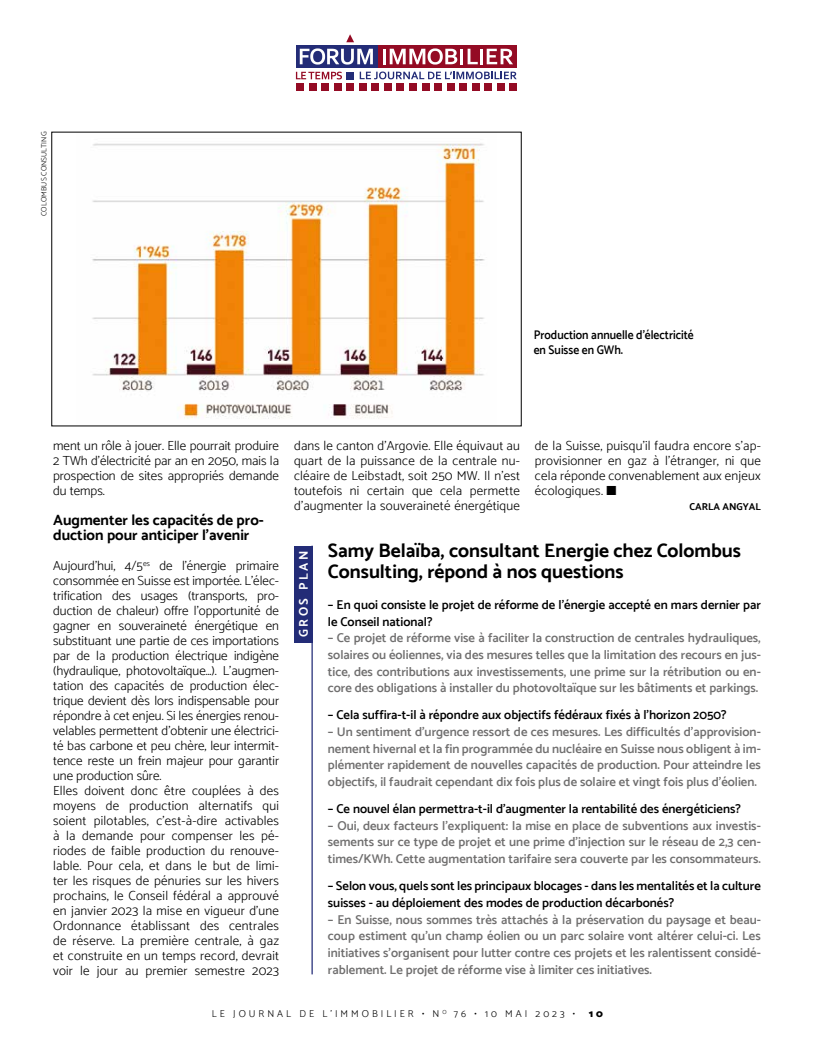
<style>
.page{position:relative;width:815px;height:1063px;background:#fff}
.page>*{position:absolute;margin:0;border:0;box-sizing:border-box;transform-origin:0 0}
.t1{font:700 19.38px/21.2px "Catamaran";color:#000}
.t2{font:700 15px/15px "Catamaran";color:#000}
.t3{font:300 13.12px/15px "Catamaran";color:#000;text-align:justify}
.t4{font:600 12.75px/16.6px "Catamaran";color:#706f6f;text-align:justify}
.t5{font:600 12.75px/16.6px "Catamaran";color:#000}
.t6{font:600 12.5px/15px "Catamaran";color:#000;scale:.92 1}
.t7{font:700 12.5px "Catamaran";letter-spacing:.2em;color:#fff}
.t8{font:300 10px "Catamaran";letter-spacing:.3em;color:#000}
.t9{font:700 10px "Catamaran";color:#000}
.t10{font:900 10px "Catamaran";color:#000}
.t11{font:300 7.5px "Catamaran";letter-spacing:.01em;color:#000}
</style>
<div class="page">
<div style="left:294px;top:546px;width:18px;height:97px;background:#232c77"></div>
<hr style="left:311px;top:546px;width:2px;height:428px;background:#232c77">
<img style="left:92px;top:143px;width:393px;height:276px">
<svg style="left:296px;top:72px;width:46px;height:7px"></svg>
<svg style="left:360px;top:72px;width:157px;height:7px"></svg>
<div style="left:296px;top:46px;width:82px;height:22px;background:#232c77"></div>
<div style="left:378px;top:46px;width:139px;height:22px;background:#940b24"></div>
<svg style="left:300px;top:48px;width:73px;height:17px"></svg>
<hr style="left:383px;top:49px;width:3px;height:15px;background:#fff">
<svg style="left:390px;top:48px;width:67px;height:17px"></svg>
<hr style="left:460px;top:49px;width:3px;height:15px;background:#fff">
<svg style="left:468px;top:49px;width:10px;height:15px"></svg>
<hr style="left:480px;top:49px;width:3px;height:15px;background:#fff">
<svg style="left:487px;top:49px;width:26px;height:15px"></svg>
<div style="left:296px;top:83px;width:8px;height:8px;background:#940b24"></div>
<div style="left:309px;top:83px;width:7px;height:8px;background:#940b24"></div>
<div style="left:321px;top:83px;width:8px;height:8px;background:#940b24"></div>
<div style="left:334px;top:83px;width:8px;height:8px;background:#940b24"></div>
<div style="left:346px;top:83px;width:8px;height:8px;background:#940b24"></div>
<div style="left:346px;top:72px;width:8px;height:8px;background:#232c77"></div>
<svg style="left:346px;top:34px;width:8px;height:8px"></svg>
<div style="left:359px;top:83px;width:8px;height:8px;background:#940b24"></div>
<div style="left:371px;top:83px;width:8px;height:8px;background:#940b24"></div>
<div style="left:384px;top:83px;width:8px;height:8px;background:#940b24"></div>
<div style="left:396px;top:83px;width:8px;height:8px;background:#940b24"></div>
<div style="left:409px;top:83px;width:8px;height:8px;background:#940b24"></div>
<div style="left:422px;top:83px;width:7px;height:8px;background:#940b24"></div>
<div style="left:434px;top:83px;width:8px;height:8px;background:#940b24"></div>
<div style="left:447px;top:83px;width:8px;height:8px;background:#940b24"></div>
<div style="left:459px;top:83px;width:8px;height:8px;background:#940b24"></div>
<div style="left:472px;top:83px;width:8px;height:8px;background:#940b24"></div>
<div style="left:484px;top:83px;width:8px;height:8px;background:#940b24"></div>
<div style="left:497px;top:83px;width:8px;height:8px;background:#940b24"></div>
<div style="left:509px;top:83px;width:8px;height:8px;background:#940b24"></div>
<p class="t11" style="left:40px;top:216px;width:86px;rotate:-90deg">COLOMBUS CONSULTING</p>
<p class="t6" style="left:534px;top:327px;width:175px">Production annuelle d’électricité en Suisse en GWh.</p>
<p class="t3" style="left:53px;top:438px;width:227px">ment un rôle à jouer. Elle pourrait produire 2 TWh d’électricité par an en 2050, mais la prospection de sites appropriés demande du temps.</p>
<p class="t2" style="left:53px;top:512px;width:212px">Augmenter les capacités de pro&shy;duction pour anticiper l’avenir</p>
<p class="t3" style="left:53px;top:558px;width:227px;text-align:left">Aujourd’hui, 4/5<sup>es</sup> de l’énergie primaire consommée en Suisse est importée. L’élec&shy;trification des usages (transports, pro&shy;duction de chaleur) offre l’opportunité de gagner en souveraineté énergétique en substituant une partie de ces importations par de la production électrique indigène (hydraulique, photovoltaïque…). L’augmen&shy;tation des capacités de production élec&shy;trique devient dès lors indispensable pour répondre à cet enjeu. Si les énergies renou&shy;velables permettent d’obtenir une électrici&shy;té bas carbone et peu chère, leur intermit&shy;tence reste un frein majeur pour garantir une production sûre.<br>Elles doivent donc être couplées à des moyens de production alternatifs qui soient pilotables, c’est-à-dire activables à la demande pour compenser les pé&shy;riodes de faible production du renouve&shy;lable. Pour cela, et dans le but de limi&shy;ter les risques de pénuries sur les hivers prochains, le Conseil fédéral a approuvé en janvier 2023 la mise en vigueur d’une Ordonnance établissant des centrales de réserve. La première centrale, à gaz et construite en un temps record, devrait voir le jour au premier semestre 2023</p>
<p class="t3" style="left:294px;top:438px;width:227px">dans le canton d’Argovie. Elle équivaut au quart de la puissance de la centrale nu&shy;cléaire de Leibstadt, soit 250 MW. Il n’est toutefois ni certain que cela permette d’augmenter la souveraineté énergétique</p>
<p class="t3" style="left:535px;top:438px;width:227px">de la Suisse, puisqu’il faudra encore s’ap&shy;provisionner en gaz à l’étranger, ni que cela réponde convenablement aux enjeux écologiques. ■</p>
<p class="t9" style="left:690px;top:501px;width:73px">CARLA ANGYAL</p>
<h1 class="t1" style="left:328px;top:540px;width:415px">Samy Belaïba, consultant Energie chez Colombus<br>Consulting, répond à nos questions</h1>
<p class="t5" style="left:328px;top:596px;width:434px">– En quoi consiste le projet de réforme de l’énergie accepté en mars dernier par le Conseil national?</p>
<p class="t4" style="left:328px;top:630px;width:434px">– Ce projet de réforme vise à faciliter la construction de centrales hydrauliques, solaires ou éoliennes, via des mesures telles que la limitation des recours en jus&shy;tice, des contributions aux investissements, une prime sur la rétribution ou en&shy;core des obligations à installer du photovoltaïque sur les bâtiments et parkings.</p>
<p class="t5" style="left:328px;top:707px;width:400px">– Cela suffira-t-il à répondre aux objectifs fédéraux fixés à l’horizon 2050?</p>
<p class="t4" style="left:328px;top:723px;width:434px">– Un sentiment d’urgence ressort de ces mesures. Les difficultés d’approvision&shy;nement hivernal et la fin programmée du nucléaire en Suisse nous obligent à im&shy;plémenter rapidement de nouvelles capacités de production. Pour atteindre les objectifs, il faudrait cependant dix fois plus de solaire et vingt fois plus d’éolien.</p>
<p class="t5" style="left:328px;top:801px;width:414px">– Ce nouvel élan permettra-t-il d’augmenter la rentabilité des énergéticiens?</p>
<p class="t4" style="left:328px;top:817px;width:434px">– Oui, deux facteurs l’expliquent: la mise en place de subventions aux investis&shy;sements sur ce type de projet et une prime d’injection sur le réseau de 2,3 cen&shy;times/KWh. Cette augmentation tarifaire sera couverte par les consommateurs.</p>
<p class="t5" style="left:328px;top:878px;width:434px">– Selon vous, quels sont les principaux blocages - dans les mentalités et la culture suisses - au déploiement des modes de production décarbonés?</p>
<p class="t4" style="left:328px;top:911px;width:434px">– En Suisse, nous sommes très attachés à la préservation du paysage et beau&shy;coup estiment qu’un champ éolien ou un parc solaire vont altérer celui-ci. Les initiatives s’organisent pour lutter contre ces projets et les ralentissent considé&shy;rablement. Le projet de réforme vise à limiter ces initiatives.</p>
<p class="t7" style="left:296px;top:637px;width:88px;rotate:-90deg">GROS PLAN</p>
<p class="t8" style="left:212px;top:1008px;width:365px">LE JOURNAL DE L’IMMOBILIER • N <sup>O</sup> 76 • 10 MAI 2023 •</p>
<p class="t10" style="left:589px;top:1008px;width:16px">1 0</p>
</div>
